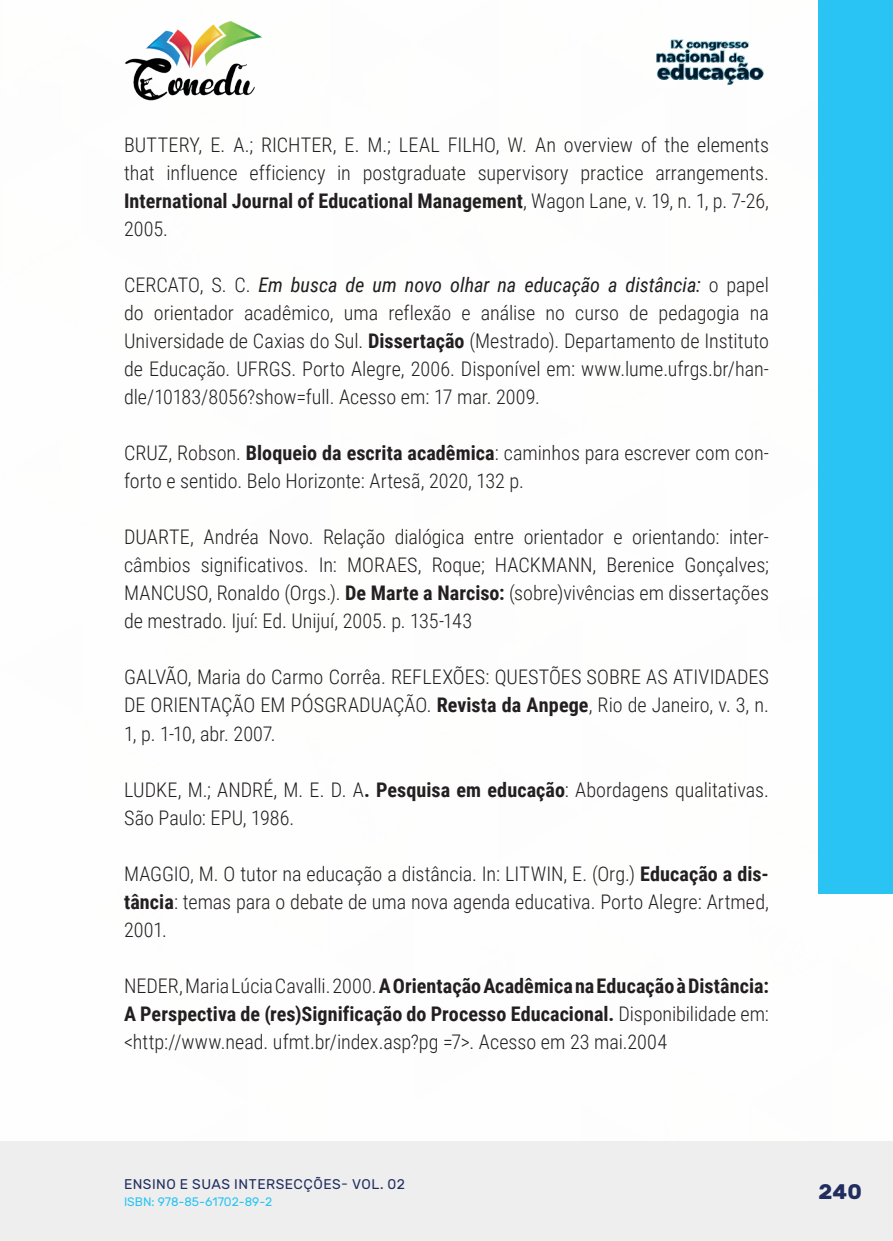
<style>
.page{position:relative;width:893px;height:1241px;background:#fff}
.page>*{position:absolute;margin:0;border:0;box-sizing:border-box;transform-origin:0 0}
.t1{font:700 21px "Rubik";color:#202d5e}
._17_REFERENCIAS{font:300 20.12px/28px "Roboto Condensed";color:#231f20;text-align:justify}
.t2{font:14px "Rubik";letter-spacing:.035em;color:#202d5e}
.t3{font:12.25px "Rubik";color:#29c4f3}
.s1{font-weight:700}
.s2{font-weight:400;font-style:italic}
</style>
<div class="page">
<div style="left:0;top:1141px;width:893px;height:99px;background:#eeeeef"></div>
<img style="left:125px;top:20px;width:137px;height:81px">
<img style="left:656px;top:39px;width:108px;height:46px">
<div style="left:819px;top:0;width:74px;height:893px;background:#29c4f3"></div>
<p class="_17_REFERENCIAS" style="left:124px;top:130px;width:646px">BUTTERY, E. A.; RICHTER, E. M.; LEAL FILHO, W. An overview of the elements that influence efficiency in postgraduate supervisory practice arrangements.<br><span class="s1">International Journal of Educational Management</span>, Wagon Lane, v. 19, n. 1, p. 7-26, 2005.</p>
<p class="_17_REFERENCIAS" style="left:124px;top:270px;width:646px">CERCATO, S. C. <span class="s2">Em busca de um novo olhar na educação a distância:</span> o papel do orientador acadêmico, uma reflexão e análise no curso de pedagogia na Universidade de Caxias do Sul. <span class="s1">Dissertação</span> (Mestrado). Departamento de Instituto de Educação. UFRGS. Porto Alegre, 2006. Disponível em: www.lume.ufrgs.br/han&shy;dle/10183/8056?show=full. Acesso em: 17 mar. 2009.</p>
<p class="_17_REFERENCIAS" style="left:124px;top:438px;width:646px">CRUZ, Robson. <span class="s1">Bloqueio da escrita acadêmica</span>: caminhos para escrever com con&shy;forto e sentido. Belo Horizonte: Artesã, 2020, 132 p.</p>
<p class="_17_REFERENCIAS" style="left:124px;top:522px;width:646px">DUARTE, Andréa Novo. Relação dialógica entre orientador e orientando: inter&shy;câmbios significativos. In: MORAES, Roque; HACKMANN, Berenice Gonçalves; MANCUSO, Ronaldo (Orgs.). <span class="s1">De Marte a Narciso:</span> (sobre)vivências em dissertações de mestrado. Ijuí: Ed. Unijuí, 2005. p. 135-143</p>
<p class="_17_REFERENCIAS" style="left:124px;top:662px;width:646px">GALVÃO, Maria do Carmo Corrêa. REFLEXÕES: QUESTÕES SOBRE AS ATIVIDADES DE ORIENTAÇÃO EM PÓSGRADUAÇÃO. <span class="s1">Revista da Anpege</span>, Rio de Janeiro, v. 3, n.<br>1, p. 1-10, abr. 2007.</p>
<p class="_17_REFERENCIAS" style="left:124px;top:774px;width:646px">LUDKE, M.; ANDRÉ, M. E. D. A<span class="s1">. Pesquisa em educação</span>: Abordagens qualitativas.<br>São Paulo: EPU, 1986.</p>
<p class="_17_REFERENCIAS" style="left:124px;top:858px;width:646px">MAGGIO, M. O tutor na educação a distância. In: LITWIN, E. (Org.) <span class="s1">Educação a dis&shy;tância</span>: temas para o debate de uma nova agenda educativa. Porto Alegre: Artmed, 2001.</p>
<p class="_17_REFERENCIAS" style="left:124px;top:970px;width:646px">NEDER, Maria Lúcia Cavalli. 2000. <span class="s1">A Orientação Acadêmica na Educação à Distância:<br>A Perspectiva de (res)Significação do Processo Educacional.</span> Disponibilidade em: &lt;http://www.nead. ufmt.br/index.asp?pg =7&gt;. Acesso em 23 mai.2004</p>
<p class="t2" style="left:124px;top:1175px;width:282px">ENSINO E SUAS INTERSECÇÕES- VOL. 02</p>
<p class="t3" style="left:124px;top:1194px;width:150px">ISBN: 978-85-61702-89-2</p>
<p class="t1" style="left:819px;top:1179px;width:45px">240</p>
</div>
